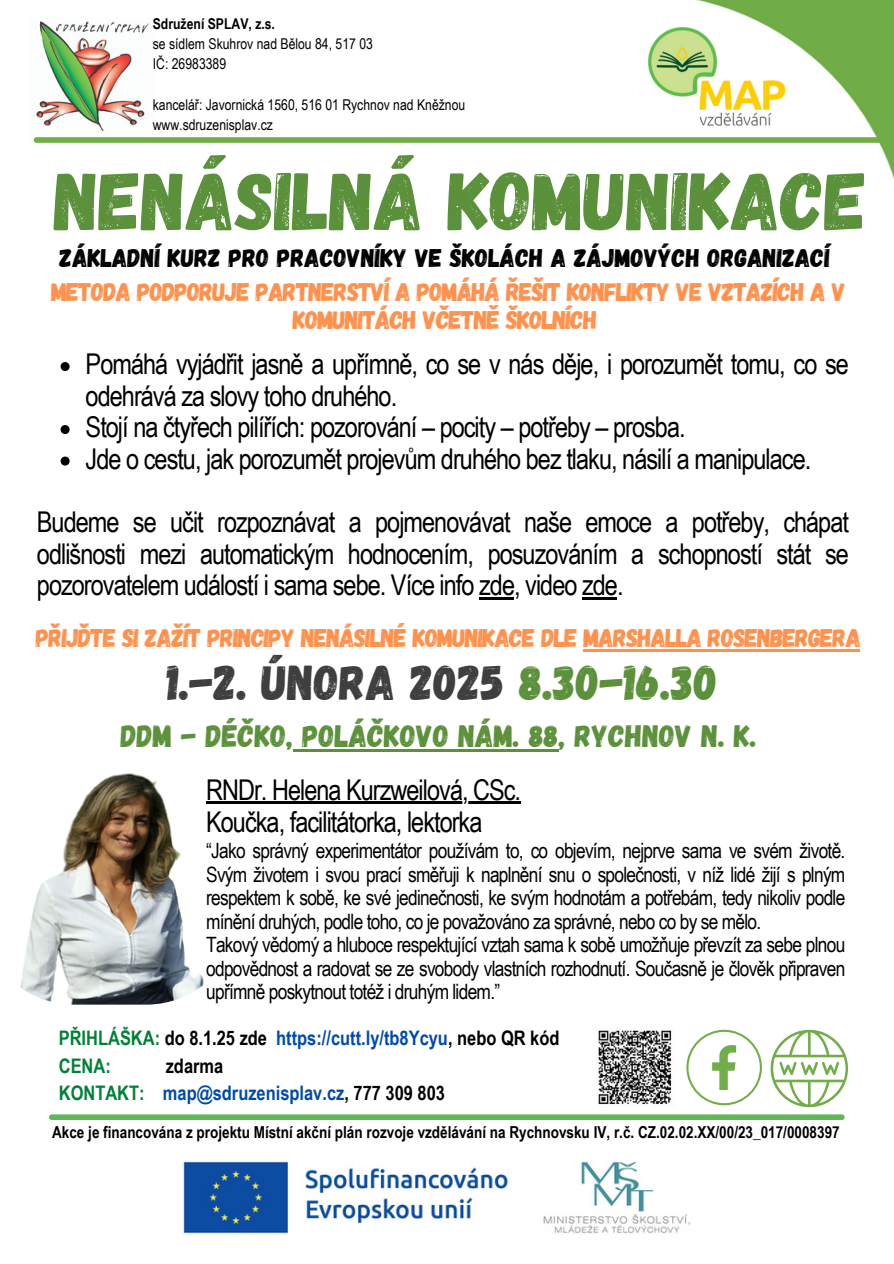
<style>
.page{position:relative;width:894px;height:1264px;background:#fff}
.page>*{position:absolute;margin:0;border:0;box-sizing:border-box;transform-origin:0 0}
.t1{font:81.9px "Gagalin";color:#5c913b}
.t2{font:48.9px "Gagalin";color:#3f3f3f}
.t3{font:30.9px "Gagalin";color:#5c913b}
.t4{font:28.65px/31.5px "Arial Narrow";letter-spacing:-.035em;color:#000}
.t5{font:25.5px/28.2px "Gagalin";letter-spacing:-.035em;color:#ff914d;text-align:center}
.t6{font:25.5px "Gagalin";color:#000}
.t7{font:21.15px/23.5px "Arial Narrow";letter-spacing:-.035em;color:#000}
.t8{font:700 20.1px/27.8px "Arial Narrow";color:#004aad}
.t9{font:700 16.5px "Arial Narrow";color:#000}
.t10{font:14.85px "Arial Narrow";color:#000}
.t11{font:700 14.85px "Arial Narrow";color:#000}
.s1{color:#5c913b}
.s2{color:#008037}
.s3{color:#000}
</style>
<div class="page">
<img style="left:696px;top:0;width:197px;height:176px">
<div style="left:52px;top:1114px;width:789px;height:5px;background:#60b755"></div>
<img style="left:33px;top:21px;width:116px;height:121px">
<div style="left:36px;top:137px;width:844px;height:6px;background:#71ad48"></div>
<img style="left:648px;top:23px;width:143px;height:108px">
<img style="left:183px;top:1161px;width:507px;height:72px">
<img style="left:598px;top:1030px;width:74px;height:75px">
<svg style="left:686px;top:1029px;width:75px;height:76px"></svg>
<svg style="left:770px;top:1029px;width:77px;height:78px"></svg>
<img style="left:20px;top:773px;width:219px;height:231px">
<svg style="left:61px;top:362px;width:9px;height:9px"></svg>
<svg style="left:61px;top:425px;width:9px;height:9px"></svg>
<svg style="left:61px;top:456px;width:9px;height:9px"></svg>
<hr style="left:479px;top:597px;width:35px;height:2px;background:#000">
<hr style="left:582px;top:597px;width:35px;height:2px;background:#000">
<svg style="left:293px;top:749px;width:9px;height:2px"></svg>
<hr style="left:302px;top:749px;width:256px;height:2px;background:#5c913b">
<hr style="left:206px;top:801px;width:314px;height:2px;background:#000">
<hr style="left:583px;top:649px;width:276px;height:2px;background:#ff914d">
<p class="t11" style="left:153px;top:15px;width:124px">Sdružení SPLAV, z.s.</p>
<p class="t10" style="left:153px;top:35px;width:221px">se sídlem Skuhrov nad Bělou 84, 517 03</p>
<p class="t10" style="left:153px;top:55px;width:75px">IČ: 26983389</p>
<p class="t10" style="left:153px;top:96px;width:314px">kancelář: Javornická 1560, 516 01 Rychnov nad Kněžnou</p>
<h1 class="t10" style="left:153px;top:116px;width:122px">www.sdruzenisplav.cz</h1>
<p class="t1" style="left:54px;top:148px;width:814px">NENÁSILNÁ KOMUNIKACE</p>
<h2 class="t6" style="left:59px;top:242px;width:771px">ZÁKLADNÍ KURZ PRO PRACOVNÍKY VE ŠKOLÁCH A ZÁJMOVÝCH ORGANIZACÍ</h2>
<p class="t5" style="left:51px;top:276px;width:796px">METODA PODPORUJE PARTNERSTVÍ A POMÁHÁ ŘEŠIT KONFLIKTY VE VZTAZÍCH A V<br>KOMUNITÁCH VČETNĚ ŠKOLNÍCH</p>
<p class="t4" style="left:86px;top:348px;width:764px">Pomáhá vyjádřit jasně a upřímně, co se v nás děje, i porozumět tomu, co se odehrává za slovy toho druhého.</p>
<p class="t4" style="left:86px;top:411px;width:601px">Stojí na čtyřech pilířích: pozorování – pocity – potřeby – prosba.</p>
<p class="t4" style="left:86px;top:443px;width:727px">Jde o cestu, jak porozumět projevům druhého bez tlaku, násilí a manipulace.</p>
<p class="t4" style="left:37px;top:506px;width:813px;text-align:justify">Budeme se učit rozpoznávat a pojmenovávat naše emoce a potřeby, chápat odlišnosti mezi automatickým hodnocením, posuzováním a schopností stát se pozorovatelem událostí i sama sebe. Více info zde, video zde.</p>
<h2 class="t5" style="left:36px;top:622px;width:826px">PŘIJĎTE SI ZAŽÍT PRINCIPY NENÁSILNÉ KOMUNIKACE DLE MARSHALLA ROSENBERGERA</h2>
<h3 class="t2" style="left:167px;top:650px;width:552px">1.-2. ÚNORA 2025 <span class="s1">8.30-16.30</span></h3>
<h3 class="t3" style="left:121px;top:716px;width:637px">DDM - DÉČKO, POLÁČKOVO NÁM. 88, RYCHNOV N. K.</h3>
<p class="t4" style="left:206px;top:773px;width:316px;line-height:32.1px">RNDr. Helena Kurzweilová, CSc.<br>Koučka, facilitátorka, lektorka</p>
<p class="t7" style="left:206px;top:838px;width:640px">“Jako správný experimentátor používám to, co objevím, nejprve sama ve svém životě.<br>Svým životem i svou prací směřuji k naplnění snu o společnosti, v níž lidé žijí s plným respektem k sobě, ke své jedinečnosti, ke svým hodnotám a potřebám, tedy nikoliv podle mínění druhých, podle toho, co je považováno za správné, nebo co by se mělo.<br>Takový vědomý a hluboce respektující vztah sama k sobě umožňuje převzít za sebe plnou odpovědnost a radovat se ze svobody vlastních rozhodnutí. Současně je člověk připraven upřímně poskytnout totéž i druhým lidem.”</p>
<p class="t8" style="left:59px;top:1023px;width:502px"><span class="s2">PŘIHLÁŠKA:</span> <span class="s3">do 8.1.25 zde</span> https://cutt.ly/tb8Ycyu<span class="s3">, nebo QR kód<br></span><span class="s2">CENA:</span></p>
<p class="t8" style="left:59px;top:1051px;width:387px;text-indent:107px"><span class="s3">zdarma<br></span><span class="s2">KONTAKT:</span> map@sdruzenisplav.cz<span class="s3">, 777 309 803</span></p>
<p class="t9" style="left:52px;top:1122px;width:788px">Akce je financována z projektu Místní akční plán rozvoje vzdělávání na Rychnovsku IV, r.č. CZ.02.02.XX/00/23_017/0008397</p>
</div>
